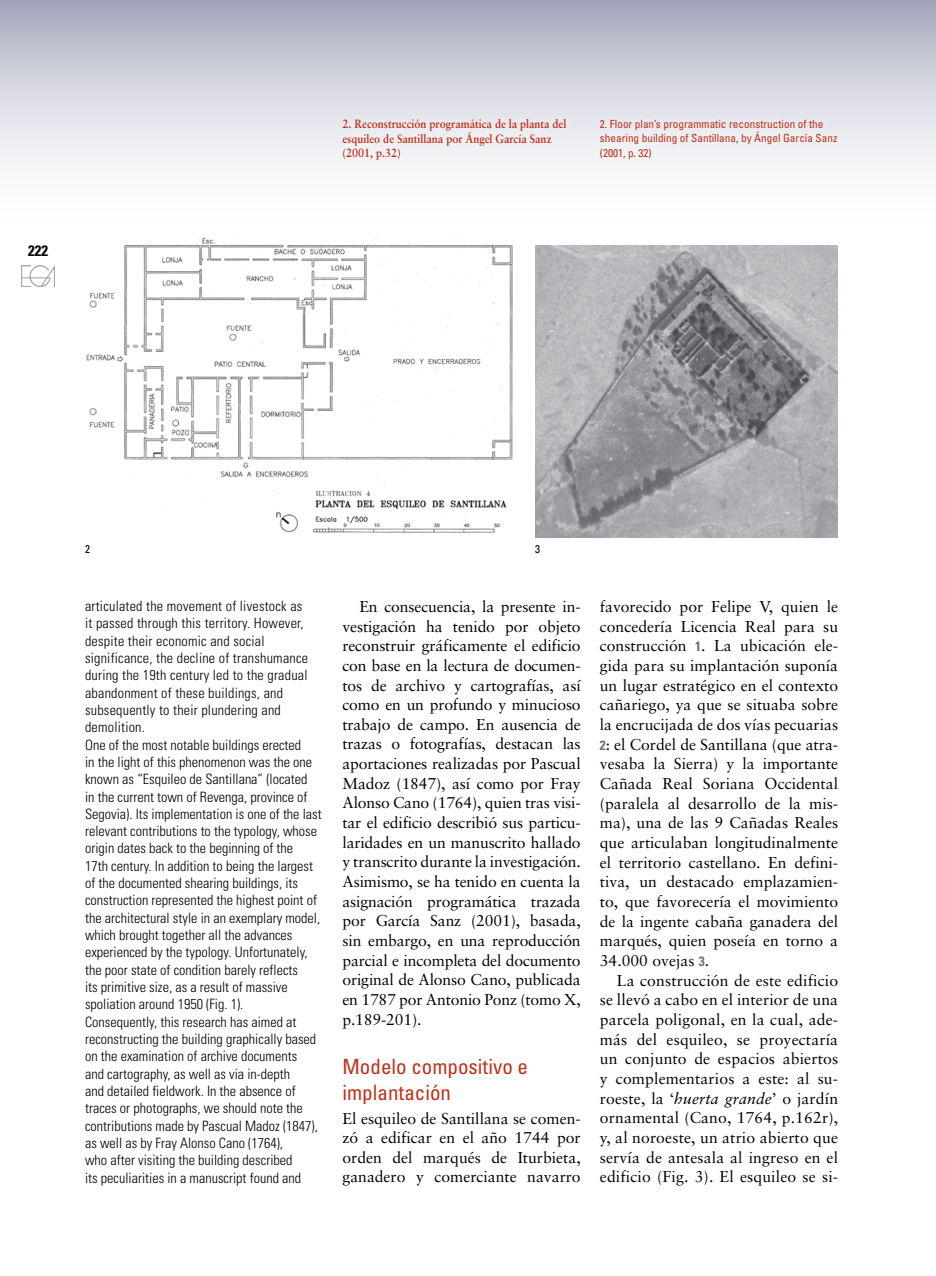
<style>
.page{position:relative;width:936px;height:1276px;background:#fff}
.page>*{position:absolute;margin:0;border:0;box-sizing:border-box;transform-origin:0 0}
.t1{font:condensed 21px/26px "Univers";color:#c03019}
.t2{font:15.75px/19.6px "Sabon";color:#000;text-align:justify}
.t3{font:700 condensed 15px "Univers";color:#000}
.t4{font:300 condensed 14.25px/17.2px "Univers";color:#000}
.t5{font:700 12px/14.2px "Sabon";color:#c03019;scale:.9 1}
.t6{font:condensed 11.25px/14.2px "Univers";color:#c03019}
.t7{font:condensed 11.25px "Univers";color:#000}
.s1{font-family:"Univers";font-weight:700;font-stretch:condensed;font-size:13.5px;color:#6b6f87}
.s2{font-style:italic}
</style>
<div class="page">
<div style="left:0;top:0;width:935px;height:230px;background:linear-gradient(to bottom,#adafc2,#fff)"></div>
<div style="left:333px;top:111px;width:242px;height:57px;background:#efeff3"></div>
<div style="left:591px;top:111px;width:254px;height:56px;background:#efeff3"></div>
<img style="left:535px;top:245px;width:302px;height:292px">
<img style="left:86px;top:237px;width:427px;height:296px">
<img style="left:22px;top:265px;width:33px;height:21px">
<p class="t3" style="left:28px;top:242px;width:21px">222</p>
<p class="t5" style="left:342px;top:117px;width:250px">2. Reconstrucción programática de la planta del esquileo de Santillana por Ángel García Sanz (2001, p.32)</p>
<p class="t6" style="left:600px;top:117px;width:239px">2. Floor plan’s programmatic reconstruction of the shearing building of Santillana, by Ángel García Sanz (2001, p. 32)</p>
<p class="t7" style="left:85px;top:542px;width:6px">2</p>
<p class="t7" style="left:535px;top:542px;width:6px">3</p>
<p class="t4" style="left:85px;top:597px;width:238px">articulated the movement of livestock as<br>it passed through this territory. However, despite their economic and social significance, the decline of transhumance during the 19th century led to the gradual abandonment of these buildings, and subsequently to their plundering and demolition.<br>One of the most notable buildings erected<br>in the light of this phenomenon was the one known as “Esquileo de Santillana” (located<br>in the current town of Revenga, province of Segovia). Its implementation is one of the last relevant contributions to the typology, whose origin dates back to the beginning of the<br>17th century. In addition to being the largest of the documented shearing buildings, its construction represented the highest point of the architectural style in an exemplary model, which brought together all the advances experienced by the typology. Unfortunately, the poor state of condition barely reflects<br>its primitive size, as a result of massive spoliation around 1950 (Fig. 1).<br>Consequently, this research has aimed at reconstructing the building graphically based on the examination of archive documents<br>and cartography, as well as via in-depth<br>and detailed fieldwork. In the absence of traces or photographs, we should note the contributions made by Pascual Madoz (1847), as well as by Fray Alonso Cano (1764),<br>who after visiting the building described<br>its peculiarities in a manuscript found and</p>
<p class="t2" style="left:600px;top:596px;width:240px">favorecido por Felipe V, quien le concedería Licencia Real para su construcción <span class="s1">1</span>. La ubicación ele&shy;gida para su implantación suponía un lugar estratégico en el contexto cañariego, ya que se situaba sobre la encrucijada de dos vías pecuarias <span class="s1">2</span>: el Cordel de Santillana (que atra&shy;vesaba la Sierra) y la importante Cañada Real Soriana Occidental (paralela al desarrollo de la mis&shy;ma), una de las 9 Cañadas Reales que articulaban longitudinalmente el territorio castellano. En defini&shy;tiva, un destacado emplazamien&shy;to, que favorecería el movimiento de la ingente cabaña ganadera del marqués, quien poseía en torno a 34.000 ovejas <span class="s1">3</span>.</p>
<p class="t2" style="left:342px;top:596px;width:240px;text-indent:17px">En consecuencia, la presente in&shy;vestigación ha tenido por objeto reconstruir gráficamente el edificio con base en la lectura de documen&shy;tos de archivo y cartografías, así como en un profundo y minucioso trabajo de campo. En ausencia de trazas o fotografías, destacan las aportaciones realizadas por Pascual Madoz (1847), así como por Fray Alonso Cano (1764), quien tras visi&shy;tar el edificio describió sus particu&shy;laridades en un manuscrito hallado y transcrito durante la investigación.<br>Asimismo, se ha tenido en cuenta la asignación programática trazada por García Sanz (2001), basada, sin embargo, en una reproducción parcial e incompleta del documento original de Alonso Cano, publicada en 1787 por Antonio Ponz (tomo X, p.189-201).</p>
<h1 class="t1" style="left:342px;top:1053px;width:187px">Modelo compositivo e implantación</h1>
<p class="t2" style="left:342px;top:1108px;width:240px">El esquileo de Santillana se comen&shy;zó a edificar en el año 1744 por orden del marqués de Iturbieta, ganadero y comerciante navarro</p>
<p class="t2" style="left:600px;top:970px;width:240px;text-indent:17px">La construcción de este edificio se llevó a cabo en el interior de una parcela poligonal, en la cual, ade&shy;más del esquileo, se proyectaría un conjunto de espacios abiertos y complementarios a este: al su&shy;roeste, la ‘<span class="s2">huerta grande</span>’ o jardín ornamental (Cano, 1764, p.162r), y, al noroeste, un atrio abierto que servía de antesala al ingreso en el edificio (Fig. 3). El esquileo se si-</p>
</div>
